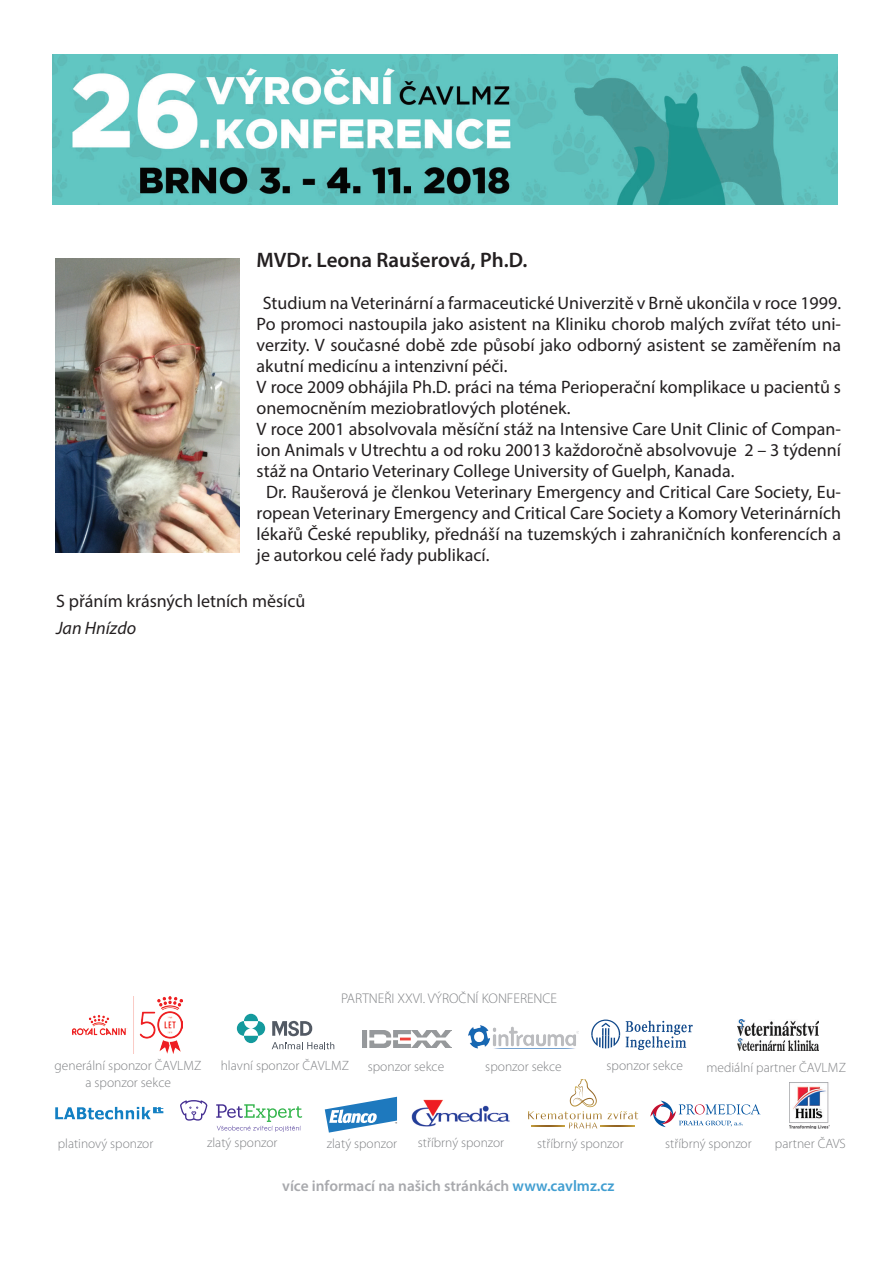
<style>
.page{position:relative;width:893px;height:1263px;background:#fff}
.page>*{position:absolute;margin:0;border:0;box-sizing:border-box;transform-origin:0 0}
.t1{font:600 21px "Myriad Pro";color:#231f20}
.t2{font:18px "Myriad Pro";color:#231f20}
.t3{font:italic 18px "Myriad Pro";color:#231f20}
.t4{font:600 15.45px "Myriad Pro";color:#a8a9ad}
.t5{font:300 14.1px "Myriad Pro";color:#808285}
.t6{font:300 13.5px "Myriad Pro";color:#808285}
.t7{font:300 13.35px "Myriad Pro";color:#808285}
.s1{color:#419ed1}
</style>
<div class="page">
<img style="left:53px;top:54px;width:785px;height:150px">
<img style="left:56px;top:258px;width:184px;height:295px">
<img style="left:737px;top:1019px;width:82px;height:16px">
<img style="left:737px;top:1038px;width:82px;height:12px">
<img style="left:73px;top:996px;width:110px;height:57px">
<svg style="left:272px;top:1042px;width:62px;height:7px"></svg>
<svg style="left:272px;top:1021px;width:40px;height:15px"></svg>
<svg style="left:252px;top:1021px;width:13px;height:15px"></svg>
<svg style="left:237px;top:1021px;width:13px;height:15px"></svg>
<svg style="left:244px;top:1036px;width:14px;height:7px"></svg>
<svg style="left:244px;top:1014px;width:14px;height:7px"></svg>
<img style="left:363px;top:1031px;width:88px;height:17px">
<svg style="left:650px;top:1101px;width:111px;height:26px"></svg>
<svg style="left:528px;top:1079px;width:110px;height:49px"></svg>
<svg style="left:531px;top:1125px;width:34px;height:1px"></svg>
<svg style="left:600px;top:1125px;width:34px;height:1px"></svg>
<img style="left:411px;top:1099px;width:99px;height:28px">
<img style="left:55px;top:1106px;width:108px;height:14px">
<img style="left:468px;top:1025px;width:111px;height:23px">
<img style="left:789px;top:1082px;width:40px;height:46px">
<svg style="left:180px;top:1100px;width:27px;height:21px"></svg>
<svg style="left:216px;top:1104px;width:86px;height:28px"></svg>
<svg style="left:591px;top:1019px;width:29px;height:29px"></svg>
<svg style="left:626px;top:1021px;width:67px;height:29px"></svg>
<svg style="left:325px;top:1097px;width:72px;height:35px"></svg>
<p class="t1" style="left:257px;top:246px;width:272px">MVDr. Leona Raušerová, Ph.D.</p>
<p class="t2" style="left:263px;top:292px;width:580px">Studium na Veterinární a farmaceutické Univerzitě v Brně ukončila v roce 1999.</p>
<p class="t2" style="left:257px;top:313px;width:586px">Po promoci nastoupila jako asistent na Kliniku chorob malých zvířat této uni-</p>
<p class="t2" style="left:257px;top:334px;width:586px">verzity. V současné době zde působí jako odborný asistent se zaměřením na</p>
<p class="t2" style="left:257px;top:355px;width:252px">akutní medicínu a intenzivní péči.</p>
<p class="t2" style="left:257px;top:376px;width:586px">V roce 2009 obhájila Ph.D. práci na téma Perioperační komplikace u pacientů s</p>
<p class="t2" style="left:257px;top:397px;width:316px">onemocněním meziobratlových plotének.</p>
<p class="t2" style="left:257px;top:418px;width:586px">V roce 2001 absolvovala měsíční stáž na Intensive Care Unit Clinic of Compan-</p>
<p class="t2" style="left:257px;top:439px;width:586px">ion Animals v Utrechtu a od roku 20013 každoročně absolvovuje 2 – 3 týdenní</p>
<p class="t2" style="left:257px;top:460px;width:479px">stáž na Ontario Veterinary College University of Guelph, Kanada.</p>
<p class="t2" style="left:266px;top:481px;width:577px">Dr. Raušerová je členkou Veterinary Emergency and Critical Care Society, Eu-</p>
<p class="t2" style="left:257px;top:502px;width:586px">ropean Veterinary Emergency and Critical Care Society a Komory Veterinárních</p>
<p class="t2" style="left:257px;top:523px;width:586px">lékařů České republiky, přednáší na tuzemských i zahraničních konferencích a</p>
<p class="t2" style="left:257px;top:544px;width:234px">je autorkou celé řady publikací.</p>
<p class="t2" style="left:56px;top:590px;width:251px">S přáním krásných letních měsíců</p>
<p class="t3" style="left:56px;top:617px;width:82px">Jan Hnízdo</p>
<p class="t5" style="left:341px;top:990px;width:217px">PARTNEŘI XXVl. VÝROČNÍ KONFERENCE</p>
<p class="t6" style="left:55px;top:1058px;width:148px">generální sponzor ČAVLMZ</p>
<p class="t6" style="left:706px;top:1059px;width:141px">mediální partner ČAVLMZ</p>
<p class="t6" style="left:85px;top:1074px;width:87px">a sponzor sekce</p>
<p class="t6" style="left:221px;top:1058px;width:130px">hlavní sponzor ČAVLMZ</p>
<p class="t6" style="left:368px;top:1058px;width:78px">sponzor sekce</p>
<p class="t6" style="left:607px;top:1058px;width:78px">sponzor sekce</p>
<p class="t6" style="left:485px;top:1058px;width:78px">sponzor sekce</p>
<p class="t7" style="left:207px;top:1135px;width:72px">zlatý sponzor</p>
<p class="t6" style="left:775px;top:1135px;width:72px">partner ČAVS</p>
<p class="t7" style="left:58px;top:1135px;width:97px">platinový sponzor</p>
<p class="t7" style="left:418px;top:1135px;width:88px">stříbrný sponzor</p>
<p class="t7" style="left:537px;top:1135px;width:88px">stříbrný sponzor</p>
<p class="t7" style="left:665px;top:1135px;width:88px">stříbrný sponzor</p>
<p class="t7" style="left:327px;top:1135px;width:72px">zlatý sponzor</p>
<p class="t4" style="left:282px;top:1176px;width:334px">více informací na našich stránkách <span class="s1">www.cavlmz.cz</span></p>
</div>
